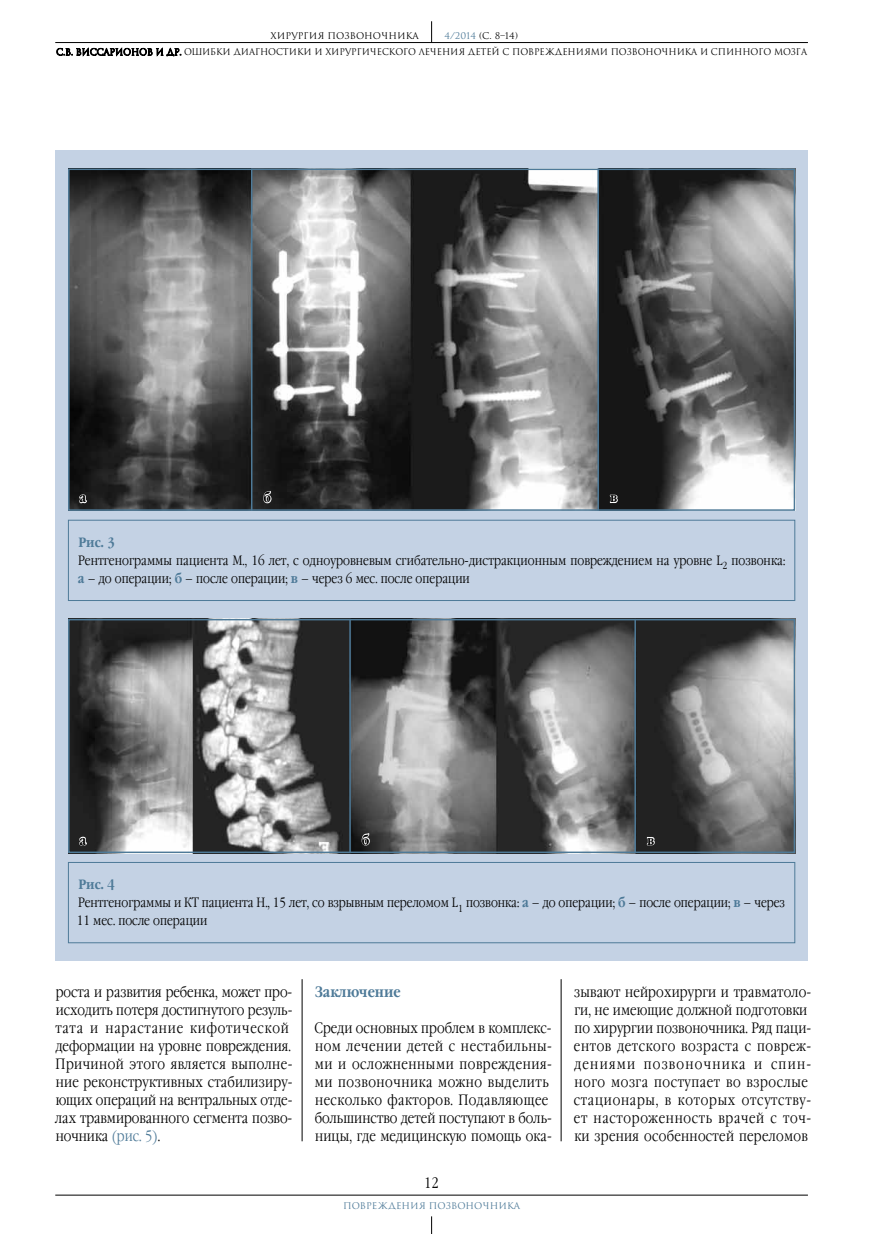
<style>
.page{position:relative;width:893px;height:1234px;background:#fff}
.page>*{position:absolute;margin:0;border:0;box-sizing:border-box;transform-origin:0 0}
.t1{font:300 15px/18px "Garamond Narrow C";letter-spacing:.015em;color:#000}
.t2{font:300 15px/18px "Garamond Narrow C";letter-spacing:.04em;color:#000}
.t3{font:300 15px/18px "Garamond Narrow C";letter-spacing:.035em;color:#000}
.t4{font:700 15px "Garamond Narrow C";color:#4e7a98}
.t5{font:300 13.5px/18px "Garamond Narrow C";color:#000}
.t6{font:700 13.5px "Garamond Narrow C";color:#000}
.t7{font:9px/15.9px "Romul";letter-spacing:-.01em;color:#000}
.t8{font:9px "Romul";color:#4e7a98}
.s1{color:#4e7a98}
.s2{font-weight:700;color:#4e7a98}
</style>
<div class="page">
<hr style="left:55px;top:1194px;width:753px;height:1px;background:#000">
<svg style="left:431px;top:1216px;width:1px;height:17px"></svg>
<hr style="left:55px;top:42px;width:753px;height:1px;background:#000">
<svg style="left:431px;top:21px;width:1px;height:21px"></svg>
<svg style="left:56px;top:48px;width:125px;height:9px"></svg>
<hr style="left:302px;top:978px;width:1px;height:162px;background:#000">
<hr style="left:561px;top:978px;width:1px;height:162px;background:#000">
<div style="left:55px;top:150px;width:753px;height:810px;background:#c4d2e4"></div>
<div style="left:68px;top:519px;width:727px;height:81px;border:1px solid #4e7a98"></div>
<div style="left:68px;top:861px;width:727px;height:81px;border:1px solid #4e7a98"></div>
<img style="left:71px;top:171px;width:721px;height:336px">
<div style="left:68px;top:168px;width:727px;height:342px;border:2px solid #4e7a98"></div>
<svg style="left:78px;top:489px;width:10px;height:15px"></svg>
<svg style="left:262px;top:465px;width:10px;height:39px"></svg>
<hr style="left:251px;top:168px;width:1px;height:342px;background:#4e7a98">
<svg style="left:609px;top:494px;width:9px;height:9px"></svg>
<hr style="left:597px;top:168px;width:2px;height:342px;background:#4e7a98">
<img style="left:71px;top:621px;width:721px;height:228px">
<div style="left:68px;top:618px;width:727px;height:234px;border:2px solid #4e7a98"></div>
<svg style="left:78px;top:831px;width:10px;height:15px"></svg>
<svg style="left:361px;top:807px;width:10px;height:39px"></svg>
<hr style="left:349px;top:618px;width:2px;height:234px;background:#4e7a98">
<svg style="left:646px;top:836px;width:9px;height:9px"></svg>
<hr style="left:634px;top:618px;width:2px;height:234px;background:#4e7a98">
<p class="t7" style="left:444px;top:28px;width:75px"><span class="s1">4/2014</span> (С. 8–14)</p>
<p class="t7" style="left:56px;top:28px;width:752px;text-indent:214px">ХИРУРГИЯ ПОЗВОНОЧНИКА<br>С.В. Виссарионов и др. Ошибки диагностики и хирургического лечения детей с повреждениями позвоночника и спинного мозга</p>
<p class="t6" style="left:80px;top:490px;width:8px">а</p>
<p class="t6" style="left:264px;top:490px;width:9px">б</p>
<p class="t6" style="left:610px;top:490px;width:9px">в</p>
<p class="t5" style="left:78px;top:533px;width:709px"><span class="s2">Рис. 3<br></span>Рентгенограммы пациента М., 16 лет, с одноуровневым сгибательно-дистракционным повреждением на уровне L<sub>2</sub> позвонка: <span class="s2">а</span> – до операции; <span class="s2">б</span> – после операции; <span class="s2">в</span> – через 6 мес. после операции</p>
<p class="t6" style="left:80px;top:832px;width:8px">а</p>
<p class="t6" style="left:362px;top:832px;width:9px">б</p>
<p class="t6" style="left:647px;top:832px;width:9px">в</p>
<p class="t5" style="left:77px;top:875px;width:709px"><span class="s2">Рис. 4<br></span>Рентгенограммы и КТ пациента Н., 15 лет, со взрывным переломом L<sub>1</sub> позвонка: <span class="s2">а</span> – до операции; <span class="s2">б</span> – после операции; <span class="s2">в</span> – через<br>11 мес. после операции</p>
<p class="t1" style="left:55px;top:983px;width:239px">роста и развития ребенка, может про&shy;исходить потеря достигнутого резуль&shy;тата и нарастание кифотической деформации на уровне повреждения.<br>Причиной этого является выполне&shy;ние реконструктивных стабилизиру&shy;ющих операций на вентральных отде&shy;лах травмированного сегмента позво&shy;ночника <span class="s1">(рис. 5)</span>.</p>
<p class="t4" style="left:315px;top:983px;width:87px">Заключение</p>
<p class="t3" style="left:314px;top:1019px;width:239px">Среди основных проблем в комплекс&shy;ном лечении детей с нестабильны&shy;ми и осложненными повреждения&shy;ми позвоночника можно выделить несколько факторов. Подавляющее большинство детей поступают в боль&shy;ницы, где медицинскую помощь ока-</p>
<p class="t1" style="left:424px;top:1173px;width:16px">12</p>
<p class="t8" style="left:343px;top:1200px;width:179px">Повреждения позвоночника</p>
<p class="t2" style="left:574px;top:983px;width:239px">зывают нейрохирурги и травматоло&shy;ги, не имеющие должной подготовки по хирургии позвоночника. Ряд паци&shy;ентов детского возраста с повреж&shy;дениями позвоночника и спин&shy;ного мозга поступает во взрослые стационары, в которых отсутству&shy;ет настороженность врачей с точ&shy;ки зрения особенностей переломов</p>
</div>
